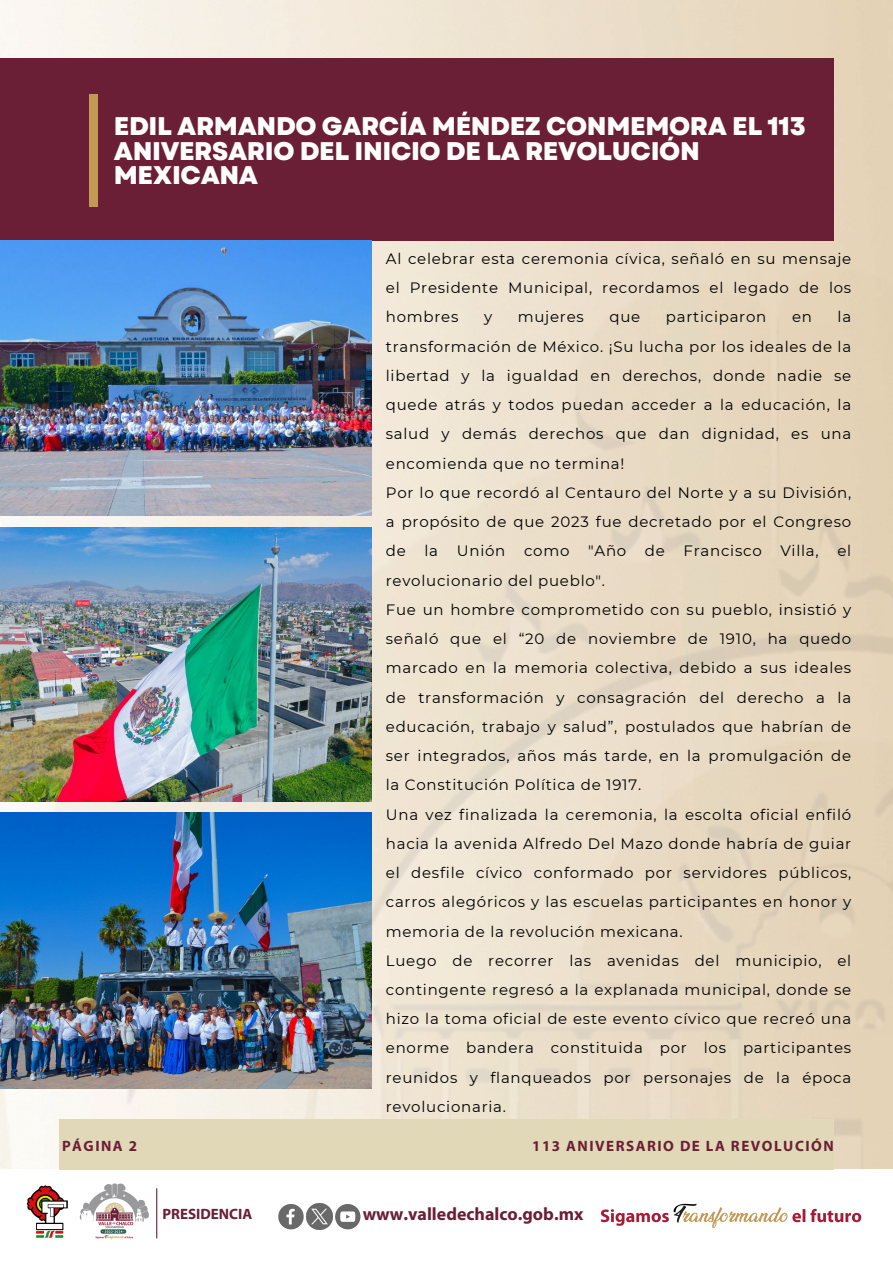
<style>
.page{position:relative;width:893px;height:1264px;background:#fff}
.page>*{position:absolute;margin:0;border:0;box-sizing:border-box;transform-origin:0 0}
.t1{font:800 25.5px/24.8px "Garet";letter-spacing:-.015em;color:#fff}
.t2{font:700 17.85px "Myriad Pro";color:#6b1f36}
.t3{font:15px/29.2px "Montserrat";letter-spacing:.05em;color:#000;text-align:justify}
.t4{font:700 15px "Myriad Pro";letter-spacing:.1em;color:#6b1f36}
.t5{font:700 15px "Myriad Pro";color:#6b1f36}
</style>
<div class="page">
<img style="left:0;top:0;width:892px;height:241px">
<img style="left:0;top:241px;width:892px;height:928px">
<div style="left:0;top:59px;width:833px;height:182px;background:#6b1f36"></div>
<div style="left:89px;top:94px;width:9px;height:112px;background:#c39956"></div>
<img style="left:27px;top:1185px;width:41px;height:53px">
<img style="left:79px;top:1183px;width:79px;height:57px">
<hr style="left:156px;top:1188px;width:1px;height:50px;background:#6b1f36">
<img style="left:600px;top:1203px;width:262px;height:25px">
<div style="left:59px;top:1118px;width:774px;height:51px;background:#e1d8b7"></div>
<img style="left:0;top:240px;width:371px;height:276px">
<img style="left:0;top:527px;width:371px;height:274px">
<img style="left:0;top:812px;width:371px;height:276px">
<svg style="left:278px;top:1204px;width:25px;height:25px"></svg>
<svg style="left:335px;top:1204px;width:25px;height:25px"></svg>
<img style="left:307px;top:1203px;width:25px;height:26px">
<p class="t1" style="left:114px;top:114px;width:693px">EDIL ARMANDO GARCÍA MÉNDEZ CONMEMORA EL 113<br>ANIVERSARIO DEL INICIO DE LA REVOLUCIÓN<br>MEXICANA</p>
<p class="t4" style="left:62px;top:1139px;width:77px">PÁGINA 2</p>
<p class="t3" style="left:386px;top:244px;width:467px">Al celebrar esta ceremonia cívica, señaló en su mensaje el Presidente Municipal, recordamos el legado de los hombres</p>
<p class="t3" style="left:484px;top:302px;width:10px">y</p>
<p class="t3" style="left:517px;top:302px;width:68px">mujeres</p>
<p class="t3" style="left:609px;top:302px;width:32px">que</p>
<p class="t3" style="left:666px;top:302px;width:102px">participaron</p>
<p class="t3" style="left:792px;top:302px;width:21px">en</p>
<p class="t3" style="left:386px;top:302px;width:467px;text-indent:451px">la transformación de México. ¡Su lucha por los ideales de la libertad y la igualdad en derechos, donde nadie se quede atrás y todos puedan acceder a la educación, la salud y demás derechos que dan dignidad, es una encomienda que no termina!</p>
<p class="t3" style="left:386px;top:478px;width:467px">Por lo que recordó al Centauro del Norte y a su División, a propósito de que 2023 fue decretado por el Congreso de la Unión como "Año de Francisco Villa, el revolucionario del pueblo".</p>
<p class="t3" style="left:386px;top:595px;width:467px">Fue un hombre comprometido con su pueblo, insistió y señaló que el “20 de noviembre de 1910, ha quedo marcado en la memoria colectiva, debido a sus ideales de transformación y consagración del derecho a la educación, trabajo y salud”, postulados que habrían de ser integrados, años más tarde, en la promulgación de la Constitución Política de 1917.</p>
<p class="t3" style="left:386px;top:799px;width:467px">Una vez finalizada la ceremonia, la escolta oficial enfiló hacia la avenida Alfredo Del Mazo donde habría de guiar el desfile cívico conformado por servidores públicos, carros alegóricos y las escuelas participantes en honor y memoria de la revolución mexicana.</p>
<p class="t3" style="left:386px;top:945px;width:467px">Luego de recorrer las avenidas del municipio, el contingente regresó a la explanada municipal, donde se hizo la toma oficial de este evento cívico que recreó una enorme bandera constituida por los participantes reunidos y flanqueados por personajes de la época revolucionaria.</p>
<p class="t4" style="left:532px;top:1139px;width:303px">113 ANIVERSARIO DE LA REVOLUCIÓN</p>
<p class="t5" style="left:162px;top:1208px;width:91px">PRESIDENCIA</p>
<p class="t2" style="left:362px;top:1206px;width:222px">www.valledechalco.gob.mx</p>
</div>
